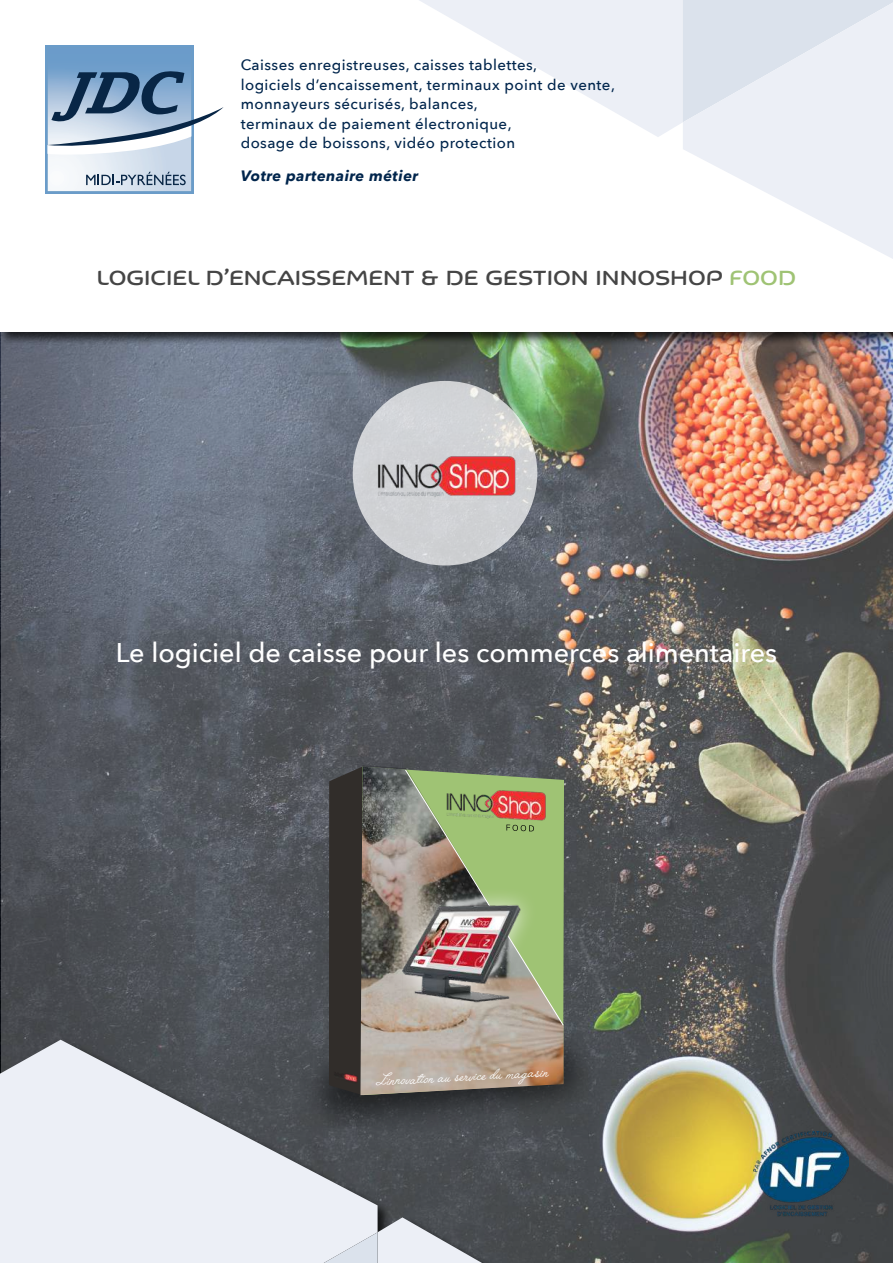
<style>
.page{position:relative;width:893px;height:1263px;background:#fff}
.page>*{position:absolute;margin:0;border:0;box-sizing:border-box;transform-origin:0 0}
.t1{font:500 27px "Avenir Next";color:#fff}
.t2{font:22.5px "Kaili FY";color:#454545}
.t3{font:19.5px "Angelface";color:#fff}
.t4{font:500 15px/19.5px "Avenir Next";letter-spacing:.03em;color:#00254c}
.t5{font:italic 700 15px "Avenir Next";letter-spacing:.03em;color:#00254c}
.s1{color:#9fc374}
</style>
<div class="page">
<img style="left:2px;top:346px;width:891px;height:917px">
<div style="left:0;top:0;width:893px;height:346px;background:#000;opacity:.75"></div>
<div style="left:0;top:0;width:893px;height:331px;background:#fff"></div>
<div style="left:353px;top:381px;width:184px;height:184px;background:#d1d3d6;border-radius:50%"></div>
<img style="left:377px;top:450px;width:142px;height:47px">
<svg style="left:419px;top:0;width:474px;height:137px"></svg>
<svg style="left:683px;top:2px;width:210px;height:257px;fill:#eceff6"></svg>
<svg style="left:45px;top:45px;width:179px;height:149px"></svg>
<div style="left:0;top:1038px;width:685px;height:225px;background:#000;opacity:.75"></div>
<svg style="left:378px;top:1217px;width:104px;height:46px;background:#a5a8ae"></svg>
<svg style="left:0;top:1040px;width:378px;height:223px;background:#c2c6cc"></svg>
<svg style="left:0;top:1247px;width:29px;height:16px"></svg>
<img style="left:754px;top:1131px;width:94px;height:87px">
<div style="left:298px;top:1023px;width:303px;height:117px;background:#000;opacity:.53"></div>
<img style="left:329px;top:767px;width:235px;height:328px">
<p class="t4" style="left:241px;top:55px;width:376px">Caisses enregistreuses, caisses tablettes,<br>logiciels d’encaissement, terminaux point de vente, monnayeurs sécurisés, balances,<br>terminaux de paiement électronique,<br>dosage de boissons, vidéo protection</p>
<p class="t5" style="left:241px;top:163px;width:179px">Votre partenaire métier</p>
<h2 class="t2" style="left:97px;top:260px;width:701px">LOGICIEL D’ENCAISSEMENT &amp; DE GESTION INNOSHOP <span class="s1">FOOD</span></h2>
<h1 class="t1" style="left:116px;top:629px;width:663px">Le logiciel de caisse pour les commerces alimentaires</h1>
<h3 class="t3" style="left:375px;top:1070px;width:174px;rotate:-3deg">L’innovation au service du magasin</h3>
</div>
